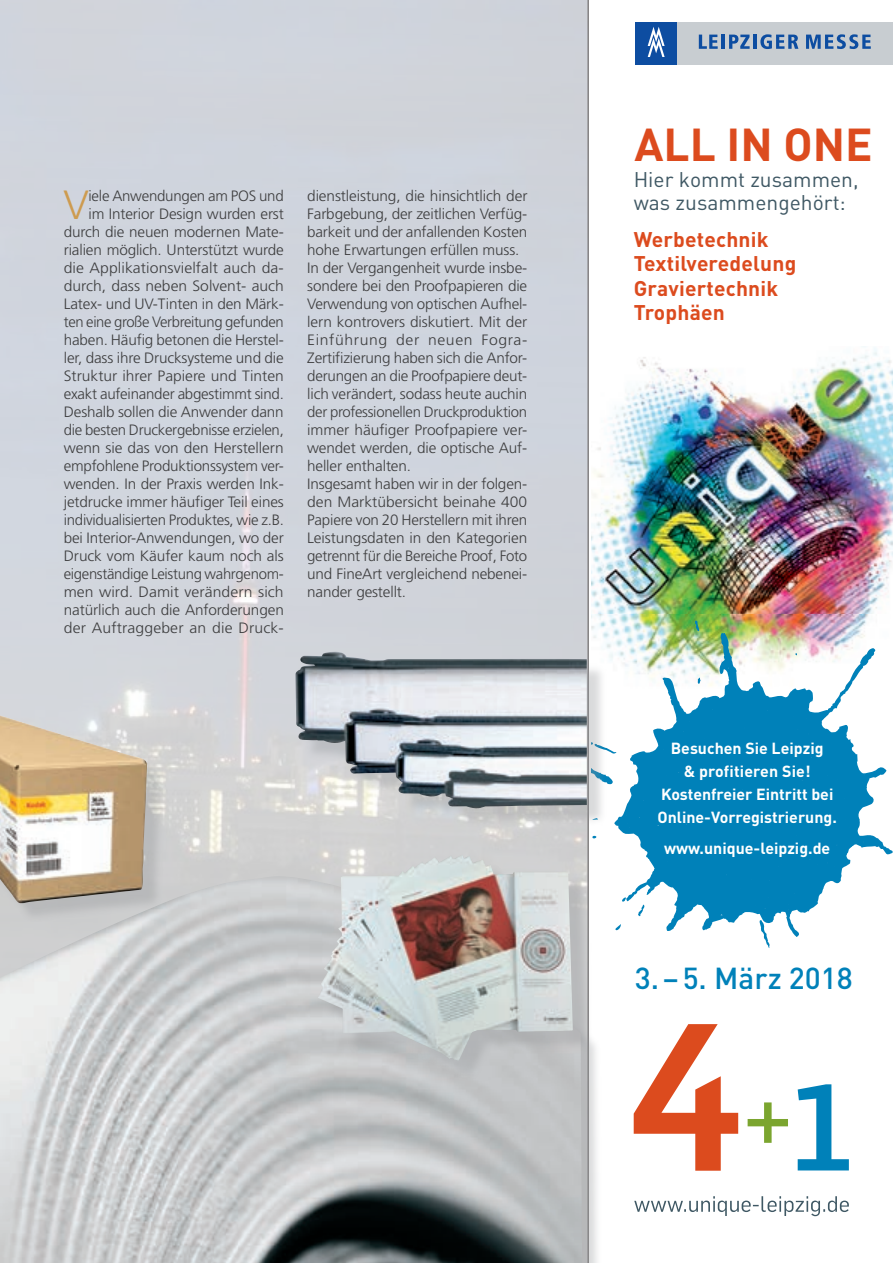
<style>
.page{position:relative;width:893px;height:1263px;background:#fff}
.page>*{position:absolute;margin:0;border:0;box-sizing:border-box;transform-origin:0 0}
.t1{font:700 45.6px "DIN Pro";color:#dc4b1e}
.t2{font:300 40.8px "Frutiger";color:#ce9c50}
.t3{font:500 30px "DIN Pro";color:#0081b9}
.t4{font:700 21px/24.5px "DIN Pro";letter-spacing:.01em;color:#dc4b1e}
.t5{font:21px/23px "DIN Pro";color:#3f5864}
.t6{font:700 15.9px/23.1px "DIN Pro";color:#fff;text-align:center}
.t7{font:300 15px/18px "Frutiger";letter-spacing:-.01em;color:#3e3e3f;text-align:right}
</style>
<div class="page">
<div style="left:634px;top:22px;width:43px;height:43px;background:#0d4da1"></div>
<div style="left:677px;top:22px;width:216px;height:43px;background:#c8cdd1"></div>
<svg style="left:648px;top:27px;width:17px;height:30px"></svg>
<svg style="left:699px;top:35px;width:19px;height:14px"></svg>
<hr style="left:721px;top:35px;width:4px;height:14px;background:#0d4da1">
<svg style="left:729px;top:35px;width:21px;height:14px"></svg>
<hr style="left:753px;top:35px;width:3px;height:14px;background:#0d4da1">
<svg style="left:760px;top:34px;width:38px;height:15px"></svg>
<svg style="left:806px;top:34px;width:65px;height:15px"></svg>
<img style="left:591px;top:346px;width:302px;height:315px">
<svg style="left:614px;top:633px;width:279px;height:304px;fill:#0081b9"></svg>
<svg style="left:615px;top:924px;width:6px;height:6px"></svg>
<svg style="left:607px;top:776px;width:6px;height:8px"></svg>
<svg style="left:759px;top:920px;width:11px;height:28px"></svg>
<svg style="left:695px;top:620px;width:4px;height:11px"></svg>
<svg style="left:637px;top:905px;width:9px;height:11px"></svg>
<svg style="left:622px;top:897px;width:4px;height:5px"></svg>
<svg style="left:607px;top:739px;width:9px;height:15px"></svg>
<svg style="left:697px;top:678px;width:4px;height:6px"></svg>
<svg style="left:748px;top:1102px;width:40px;height:41px"></svg>
<svg style="left:634px;top:1024px;width:104px;height:147px"></svg>
<svg style="left:798px;top:1084px;width:51px;height:86px"></svg>
<svg style="left:634px;top:1196px;width:215px;height:20px"></svg>
<div style="left:0;top:0;width:589px;height:876px;background:#d0d4dc"></div>
<div style="left:0;top:881px;width:602px;height:382px;background:#919396;opacity:.34"></div>
<img style="left:0;top:876px;width:582px;height:387px">
<div style="left:323px;top:860px;width:269px;height:220px;background:#919396;opacity:.34"></div>
<img style="left:318px;top:855px;width:255px;height:206px">
<div style="left:300px;top:656px;width:307px;height:172px;background:#919396;opacity:.34"></div>
<img style="left:296px;top:652px;width:146px;height:145px">
<div style="left:0;top:711px;width:167px;height:212px;background:#919396;opacity:.34"></div>
<img style="left:0;top:715px;width:147px;height:189px">
<p class="t7" style="left:64px;top:187px;width:222px">iele Anwendungen am POS und<br>im Interior Design wurden erst durch die neuen modernen Mate&shy;rialien möglich. Unterstützt wurde die Applikationsvielfalt auch da&shy;durch, dass neben Solvent- auch Latex- und UV-Tinten in den Märk&shy;ten eine große Verbreitung gefunden haben. Häufig betonen die Herstel&shy;ler, dass ihre Drucksysteme und die Struktur ihrer Papiere und Tinten exakt aufeinander abgestimmt sind.<br>Deshalb sollen die Anwender dann die besten Druckergebnisse erzielen, wenn sie das von den Herstellern empfohlene Produktionssystem ver&shy;wenden. In der Praxis werden Ink&shy;jetdrucke immer häufiger Teil eines individualisierten Produktes, wie z.B. bei Interior-Anwendungen, wo der Druck vom Käufer kaum noch als eigenständige Leistung wahrgenom&shy;men wird. Damit verändern sich natürlich auch die Anforderungen der Auftraggeber an die Druck-</p>
<p class="t7" style="left:307px;top:187px;width:222px;text-align:left">dienstleistung, die hinsichtlich der Farbgebung, der zeitlichen Verfüg&shy;barkeit und der anfallenden Kosten hohe Erwartungen erfüllen muss.<br>In der Vergangenheit wurde insbe&shy;sondere bei den Proofpapieren die Verwendung von optischen Aufhel&shy;lern kontrovers diskutiert. Mit der Einführung der neuen Fogra-Zertifizierung haben sich die Anfor&shy;derungen an die Proofpapiere deut&shy;lich verändert, sodass heute auchin der professionellen Druckproduktion immer häufiger Proofpapiere ver&shy;wendet werden, die optische Auf&shy;heller enthalten.<br>Insgesamt haben wir in der folgen&shy;den Marktübersicht beinahe 400<br>Papiere von 20 Herstellern mit ihren Leistungsdaten in den Kategorien getrennt für die Bereiche Proof, Foto und FineArt vergleichend nebenei&shy;nander gestellt.</p>
<h2 class="t2" style="left:64px;top:182px;width:27px">V</h2>
<h1 class="t1" style="left:634px;top:106px;width:240px">ALL IN ONE</h1>
<h3 class="t5" style="left:634px;top:166px;width:226px">Hier kommt zusammen, was zusammengehört:</h3>
<h3 class="t4" style="left:634px;top:224px;width:164px">Werbetechnik<br>Textilveredelung<br>Graviertechnik<br>Trophäen</h3>
<p class="t6" style="left:657px;top:735px;width:181px">Besuchen Sie Leipzig<br>&amp; profitieren Sie!<br>Kostenfreier Eintritt bei<br>Online-Vorregistrierung.</p>
<p class="t6" style="left:664px;top:834px;width:168px">www.unique-leipzig.de</p>
<h3 class="t3" style="left:635px;top:954px;width:220px">3. – 5. März 2018</h3>
</div>
